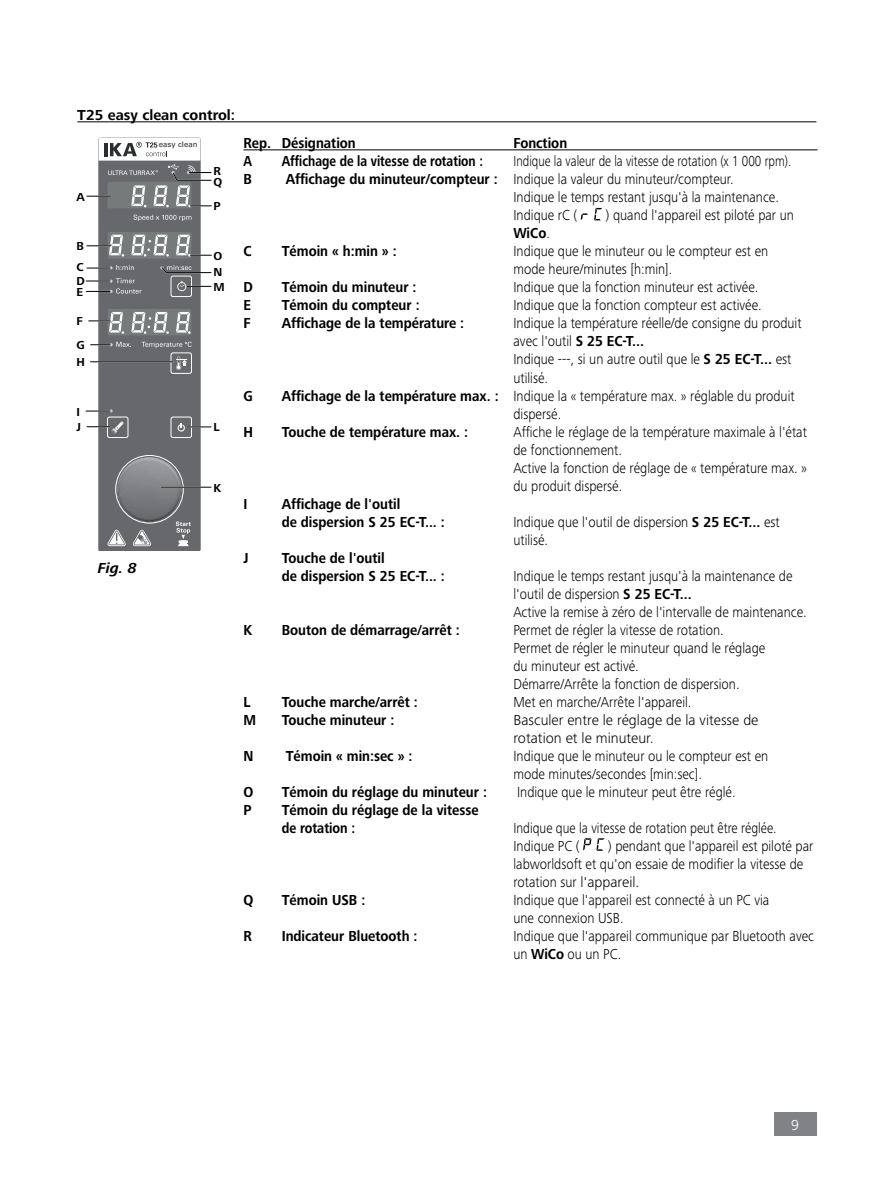
<style>
.page{position:relative;width:893px;height:1187px;background:#fff}
.page>*{position:absolute;margin:0;border:0;box-sizing:border-box;transform-origin:0 0}
.t1{font:300 15px/18px "Frutiger Next IKA";color:#000;scale:.9 1}
.t2{font:700 15px/18px "Frutiger Next IKA";color:#000;scale:.9 1}
.t3{font:300 15px/18px "Frutiger Next IKA";color:#000}
.t4{font:300 15px/18px "Frutiger Next IKA";color:#000;scale:.86 1}
.t5{font:300 15px "Frutiger Next IKA";color:#000;scale:.82 1}
.t6{font:700 15px "Frutiger Next IKA";color:#000;scale:.82 1}
.t7{font:700 15px "Frutiger Next IKA";color:#000}
.t8{font:italic 700 15px "Frutiger Next IKA";color:#000}
.t9{font:300 15px "Frutiger Next IKA";color:#fff}
.t10{font:700 12px/13.8px "Frutiger Next IKA";color:#000}
.t11{font:500 7.8px "Univers CE";color:#2b2e31}
.s1{font-weight:700}
.s2{font-weight:300}
</style>
<div class="page">
<div style="left:774px;top:1112px;width:42px;height:23px;background:#808285"></div>
<div style="left:98px;top:207px;width:103px;height:343px;background:#67686b"></div>
<svg style="left:108px;top:529px;width:18px;height:17px"></svg>
<svg style="left:133px;top:529px;width:18px;height:17px"></svg>
<div style="left:108px;top:182px;width:83px;height:26px;background:#757a7b;border-radius:2px"></div>
<svg style="left:134px;top:215px;width:57px;height:6px"></svg>
<div style="left:115px;top:455px;width:69px;height:68px;border:1px solid #fff;border-radius:50%"></div>
<svg style="left:176px;top:521px;width:15px;height:25px"></svg>
<div style="left:171px;top:416px;width:21px;height:22px;border:1px solid #fff;border-radius:2px"></div>
<div style="left:107px;top:416px;width:21px;height:22px;border:1px solid #fff;border-radius:2px"></div>
<div style="left:171px;top:276px;width:21px;height:21px;border:1px solid #fff;border-radius:2px"></div>
<div style="left:108px;top:232px;width:83px;height:26px;background:#757a7b;border-radius:2px"></div>
<div style="left:108px;top:309px;width:83px;height:26px;background:#757a7b;border-radius:2px"></div>
<svg style="left:142px;top:342px;width:50px;height:6px"></svg>
<div style="left:171px;top:352px;width:21px;height:22px;border:1px solid #fff;border-radius:2px"></div>
<svg style="left:176px;top:356px;width:11px;height:14px"></svg>
<img style="left:117px;top:457px;width:65px;height:64px;border-radius:32px">
<svg style="left:176px;top:312px;width:15px;height:22px"></svg>
<svg style="left:131px;top:235px;width:38px;height:21px"></svg>
<svg style="left:131px;top:312px;width:38px;height:22px"></svg>
<svg style="left:87px;top:235px;width:37px;height:21px"></svg>
<svg style="left:87px;top:265px;width:47px;height:5px"></svg>
<svg style="left:86px;top:278px;width:56px;height:15px"></svg>
<svg style="left:89px;top:312px;width:35px;height:22px"></svg>
<svg style="left:176px;top:235px;width:35px;height:21px"></svg>
<svg style="left:177px;top:281px;width:34px;height:10px"></svg>
<svg style="left:178px;top:423px;width:33px;height:8px"></svg>
<hr style="left:161px;top:486px;width:47px;height:1px;background:#fff">
<hr style="left:161px;top:487px;width:50px;height:1px;background:#000">
<svg style="left:91px;top:342px;width:40px;height:5px"></svg>
<svg style="left:86px;top:409px;width:27px;height:3px"></svg>
<svg style="left:87px;top:421px;width:37px;height:13px"></svg>
<svg style="left:87px;top:137px;width:125px;height:70px"></svg>
<svg style="left:160px;top:265px;width:52px;height:9px"></svg>
<hr style="left:90px;top:361px;width:83px;height:1px;background:#000">
<hr style="left:77px;top:121px;width:739px;height:1px;background:#000">
<hr style="left:243px;top:149px;width:574px;height:1px;background:#000">
<svg style="left:581px;top:213px;width:7px;height:7px"></svg>
<svg style="left:594px;top:208px;width:8px;height:12px"></svg>
<svg style="left:583px;top:838px;width:22px;height:12px"></svg>
<p class="t7" style="left:77px;top:107px;width:159px">T25 easy clean control:</p>
<p class="t10" style="left:77px;top:190px;width:10px">A</p>
<p class="t10" style="left:77px;top:239px;width:9px">B</p>
<p class="t10" style="left:77px;top:261px;width:10px">C<br>D</p>
<p class="t10" style="left:77px;top:285px;width:8px">E</p>
<p class="t10" style="left:77px;top:315px;width:8px">F</p>
<p class="t10" style="left:77px;top:339px;width:10px">G</p>
<p class="t10" style="left:77px;top:356px;width:10px">H</p>
<p class="t10" style="left:77px;top:404px;width:6px;line-height:15.8px">I<br>J</p>
<p class="t11" style="left:159px;top:140px;width:40px">easy clean</p>
<p class="t10" style="left:213px;top:164px;width:9px">R</p>
<p class="t10" style="left:213px;top:176px;width:10px">Q</p>
<p class="t10" style="left:213px;top:199px;width:9px">P</p>
<p class="t10" style="left:214px;top:249px;width:10px">O</p>
<p class="t10" style="left:213px;top:266px;width:10px">N</p>
<p class="t10" style="left:213px;top:280px;width:13px">M</p>
<p class="t10" style="left:213px;top:420px;width:8px">L</p>
<p class="t10" style="left:213px;top:481px;width:9px">K</p>
<p class="t8" style="left:98px;top:560px;width:40px">Fig. 8</p>
<p class="t2" style="left:243px;top:135px;width:126px">Rep. Désignation</p>
<p class="t2" style="left:513px;top:135px;width:61px">Fonction</p>
<p class="t6" style="left:243px;top:153px;width:12px">A</p>
<p class="t6" style="left:282px;top:153px;width:247px">Affichage de la vitesse de rotation :</p>
<p class="t5" style="left:513px;top:153px;width:340px">Indique la valeur de la vitesse de rotation (x 1 000 rpm).</p>
<p class="t2" style="left:243px;top:171px;width:11px">B</p>
<p class="t1" style="left:513px;top:170px;width:296px;text-indent:-228px"><span class="s1">Affichage du minuteur/compteur :</span> Indique la valeur du minuteur/compteur.<br>Indique le temps restant jusqu'à la maintenance.<br>Indique rC (</p>
<p class="t1" style="left:606px;top:206px;width:210px">) quand l'appareil est piloté par un</p>
<p class="t2" style="left:513px;top:225px;width:42px">WiCo<span class="s2">.</span></p>
<p class="t2" style="left:243px;top:243px;width:11px">C</p>
<p class="t2" style="left:282px;top:243px;width:129px">Témoin « h:min » :</p>
<p class="t1" style="left:513px;top:242px;width:285px">Indique que le minuteur ou le compteur est en mode heure/minutes [h:min].</p>
<p class="t2" style="left:243px;top:279px;width:12px">D</p>
<p class="t2" style="left:282px;top:279px;width:151px">Témoin du minuteur :</p>
<p class="t1" style="left:513px;top:278px;width:274px">Indique que la fonction minuteur est activée.</p>
<p class="t2" style="left:243px;top:297px;width:10px">E</p>
<p class="t2" style="left:282px;top:297px;width:155px">Témoin du compteur :</p>
<p class="t1" style="left:513px;top:296px;width:277px">Indique que la fonction compteur est activée.</p>
<p class="t2" style="left:243px;top:315px;width:9px">F</p>
<p class="t2" style="left:282px;top:315px;width:204px">Affichage de la température :</p>
<p class="t1" style="left:513px;top:314px;width:322px">Indique la température réelle/de consigne du produit avec l'outil <span class="s1">S 25 EC-T...<br></span>Indique ---, si un autre outil que le <span class="s1">S 25 EC-T...</span> est utilisé.</p>
<p class="t2" style="left:243px;top:387px;width:12px">G</p>
<p class="t1" style="left:282px;top:386px;width:571px;text-align:center"><span class="s1">Affichage de la température max. :</span> Indique la « température max. » réglable du produit dispersé.</p>
<p class="t2" style="left:243px;top:423px;width:12px">H</p>
<p class="t2" style="left:282px;top:423px;width:209px">Touche de température max. :</p>
<p class="t1" style="left:513px;top:422px;width:328px">Affiche le réglage de la température maximale à l'état de fonctionnement.<br>Active la fonction de réglage de « température max. » du produit dispersé.</p>
<p class="t2" style="left:243px;top:495px;width:6px">I</p>
<p class="t2" style="left:282px;top:495px;width:183px">Affichage de l'outil<br>de dispersion S 25 EC-T... :</p>
<p class="t1" style="left:513px;top:512px;width:297px">Indique que l'outil de dispersion <span class="s1">S 25 EC-T...</span> est utilisé.</p>
<p class="t2" style="left:243px;top:549px;width:7px">J</p>
<p class="t2" style="left:282px;top:549px;width:183px">Touche de l'outil<br>de dispersion S 25 EC-T... :</p>
<p class="t1" style="left:513px;top:566px;width:327px">Indique le temps restant jusqu'à la maintenance de l'outil de dispersion <span class="s1">S 25 EC-T...<br></span>Active la remise à zéro de l'intervalle de maintenance.</p>
<p class="t2" style="left:243px;top:621px;width:11px">K</p>
<p class="t2" style="left:282px;top:621px;width:199px">Bouton de démarrage/arrêt :</p>
<p class="t1" style="left:513px;top:620px;width:281px">Permet de régler la vitesse de rotation.<br>Permet de régler le minuteur quand le réglage du minuteur est activé.<br>Démarre/Arrête la fonction de dispersion.</p>
<p class="t2" style="left:243px;top:693px;width:9px">L</p>
<p class="t2" style="left:282px;top:693px;width:153px">Touche marche/arrêt :</p>
<p class="t1" style="left:513px;top:692px;width:199px">Met en marche/Arrête l'appareil.</p>
<p class="t2" style="left:243px;top:711px;width:16px">M</p>
<p class="t2" style="left:282px;top:711px;width:127px">Touche minuteur :</p>
<p class="t3" style="left:513px;top:710px;width:246px">Basculer entre le réglage de la vitesse de rotation et le minuteur.</p>
<p class="t2" style="left:243px;top:747px;width:13px">N</p>
<p class="t2" style="left:286px;top:747px;width:142px">Témoin « min:sec » :</p>
<p class="t1" style="left:513px;top:746px;width:285px">Indique que le minuteur ou le compteur est en mode minutes/secondes [min:sec].</p>
<p class="t2" style="left:243px;top:783px;width:13px">O</p>
<p class="t2" style="left:282px;top:783px;width:230px">Témoin du réglage du minuteur :</p>
<p class="t1" style="left:517px;top:782px;width:244px">Indique que le minuteur peut être réglé.</p>
<p class="t2" style="left:243px;top:801px;width:11px">P</p>
<p class="t2" style="left:282px;top:801px;width:220px">Témoin du réglage de la vitesse de rotation :</p>
<p class="t4" style="left:513px;top:818px;width:308px">Indique que la vitesse de rotation peut être réglée.<br>Indique PC (</p>
<p class="t1" style="left:513px;top:836px;width:335px;text-indent:95px">) pendant que l'appareil est piloté par labworldsoft et qu'on essaie de modifier la vitesse de rotation sur l'appareil.</p>
<p class="t2" style="left:243px;top:891px;width:12px">Q</p>
<p class="t2" style="left:282px;top:891px;width:94px">Témoin USB :</p>
<p class="t1" style="left:513px;top:890px;width:286px">Indique que l'appareil est connecté à un PC via une connexion USB.</p>
<p class="t2" style="left:243px;top:927px;width:11px">R</p>
<p class="t2" style="left:282px;top:927px;width:152px">Indicateur Bluetooth :</p>
<p class="t1" style="left:513px;top:926px;width:336px">Indique que l'appareil communique par Bluetooth avec un <span class="s1">WiCo</span> ou un PC.</p>
<p class="t9" style="left:791px;top:1115px;width:9px">9</p>
</div>
